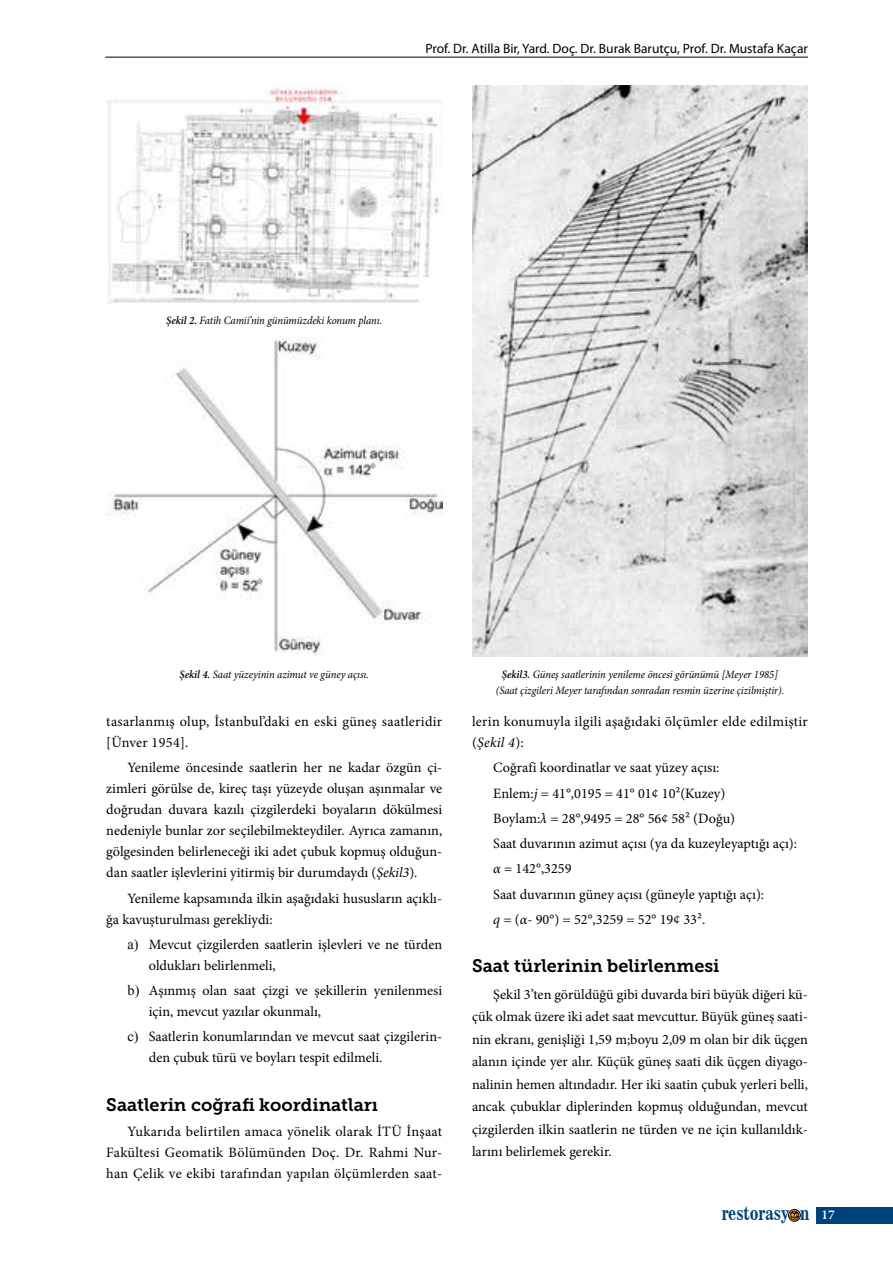
<style>
.page{position:relative;width:893px;height:1263px;background:#fff}
.page>*{position:absolute;margin:0;border:0;box-sizing:border-box;transform-origin:0 0}
.t1{font:18px "Museo Slab 700";color:#000}
.t2{font:17.7px "News 701 BT Bold A";color:#00437c;scale:.8 1}
.t3{font:14.25px/21px "Minion Pro";color:#000}
.t4{font:14.25px/21px "Minion Pro";letter-spacing:.02em;color:#000}
.t5{font:13.5px "Myriad Pro";color:#000}
.t6{font:italic 11.25px/16.5px "Minion Pro";letter-spacing:-.005em;color:#000;text-align:center;scale:.95 1}
.s1{font-weight:600}
.s2{font-style:italic}
.s3{font-family:"Times New Roman"}
.s4{font-family:"Minion Pro";font-weight:600;font-size:13.5px;color:#fff}
</style>
<div class="page">
<div style="left:788px;top:1209px;width:12px;height:12px;border:1px solid #000;border-radius:50%"></div>
<svg style="left:789px;top:1210px;width:11px;height:11px"></svg>
<div style="left:816px;top:1207px;width:77px;height:16px;background:#00437c"></div>
<hr style="left:105px;top:57px;width:703px;height:1px;background:#000">
<img style="left:106px;top:85px;width:336px;height:218px">
<img style="left:472px;top:85px;width:336px;height:572px">
<img style="left:106px;top:337px;width:336px;height:320px">
<p class="t5" style="left:425px;top:41px;width:384px">Prof. Dr. Atilla Bir, Yard. Doç. Dr. Burak Barutçu, Prof. Dr. Mustafa Kaçar</p>
<p class="t6" style="left:166px;top:312px;width:229px"><span class="s1">Şekil 2.</span> Fatih Camii’nin günümüzdeki konum planı.</p>
<p class="t6" style="left:180px;top:666px;width:201px"><span class="s1">Şekil 4.</span> Saat yüzeyinin azimut ve güney açısı.</p>
<p class="t6" style="left:496px;top:666px;width:305px"><span class="s1">Şekil3.</span> Güneş saatlerinin yenileme öncesi görünümü [Meyer 1985] (Saat çizgileri Meyer tarafından sonradan resmin üzerine çizilmiştir).</p>
<p class="t4" style="left:106px;top:711px;width:337px">tasarlanmış olup, İstanbul’daki en eski güneş saatleridir [Ünver 1954].</p>
<p class="t3" style="left:106px;top:757px;width:337px;text-align:justify;text-indent:21px">Yenileme öncesinde saatlerin her ne kadar özgün çi&shy;zimleri görülse de, kireç taşı yüzeyde oluşan aşınmalar ve doğrudan duvara kazılı çizgilerdeki boyaların dökülmesi nedeniyle bunlar zor seçilebilmekteydiler. Ayrıca zamanın, gölgesinden belirleneceği iki adet çubuk kopmuş olduğun&shy;dan saatler işlevlerini yitirmiş bir durumdaydı (<span class="s2">Şekil3</span>).</p>
<p class="t3" style="left:106px;top:887px;width:337px;text-indent:21px">Yenileme kapsamında ilkin aşağıdaki hususların açıklı&shy;ğa kavuşturulması gerekliydi:</p>
<p class="t3" style="left:149px;top:934px;width:295px;text-indent:-21px"><span class="s3">a)</span> Mevcut çizgilerden saatlerin işlevleri ve ne türden oldukları belirlenmeli,</p>
<p class="t3" style="left:149px;top:980px;width:295px;text-indent:-21px"><span class="s3">b)</span> Aşınmış olan saat çizgi ve şekillerin yenilenmesi için, mevcut yazılar okunmalı,</p>
<p class="t3" style="left:149px;top:1026px;width:295px;text-indent:-21px"><span class="s3">c)</span> Saatlerin konumlarından ve mevcut saat çizgilerin&shy;den çubuk türü ve boyları tespit edilmeli.</p>
<p class="t1" style="left:106px;top:1094px;width:273px">Saatlerin coğrafi koordinatları</p>
<p class="t3" style="left:106px;top:1121px;width:337px;text-align:justify;text-indent:21px">Yukarıda belirtilen amaca yönelik olarak İTÜ İnşaat Fakültesi Geomatik Bölümünden Doç. Dr. Rahmi Nur&shy;han Çelik ve ekibi tarafından yapılan ölçümlerden saat-</p>
<p class="t4" style="left:472px;top:711px;width:337px">lerin konumuyla ilgili aşağıdaki ölçümler elde edilmiştir (<span class="s2">Şekil 4</span>):</p>
<p class="t3" style="left:493px;top:755px;width:305px;line-height:25.2px">Coğrafi koordinatlar ve saat yüzey açısı:<br>Enlem:<span class="s2">j</span> = 41°,0195 = 41° 01¢ 10²(Kuzey)<br>Boylam:<span class="s2">λ</span> = 28°,9495 = 28° 56¢ 58² (Doğu)<br>Saat duvarının azimut açısı (ya da kuzeyleyaptığı açı): <span class="s2">α</span> = 142°,3259<br>Saat duvarının güney açısı (güneyle yaptığı açı):<br><span class="s2">q</span> = (<span class="s2">α</span>- 90°) = 52°,3259 = 52° 19¢ 33².</p>
<p class="t1" style="left:472px;top:955px;width:249px">Saat türlerinin belirlenmesi</p>
<p class="t3" style="left:472px;top:983px;width:337px;line-height:22.5px;text-align:justify;text-indent:21px">Şekil 3’ten görüldüğü gibi duvarda biri büyük diğeri kü&shy;çük olmak üzere iki adet saat mevcuttur. Büyük güneş saati&shy;nin ekranı, genişliği 1,59 m;boyu 2,09 m olan bir dik üçgen alanın içinde yer alır. Küçük güneş saati dik üçgen diyago&shy;nalinin hemen altındadır. Her iki saatin çubuk yerleri belli, ancak çubuklar diplerinden kopmuş olduğundan, mevcut çizgilerden ilkin saatlerin ne türden ve ne için kullanıldık&shy;larını belirlemek gerekir.</p>
<p class="t2" style="left:722px;top:1203px;width:143px">restorasy n <span class="s4">17</span></p>
</div>
